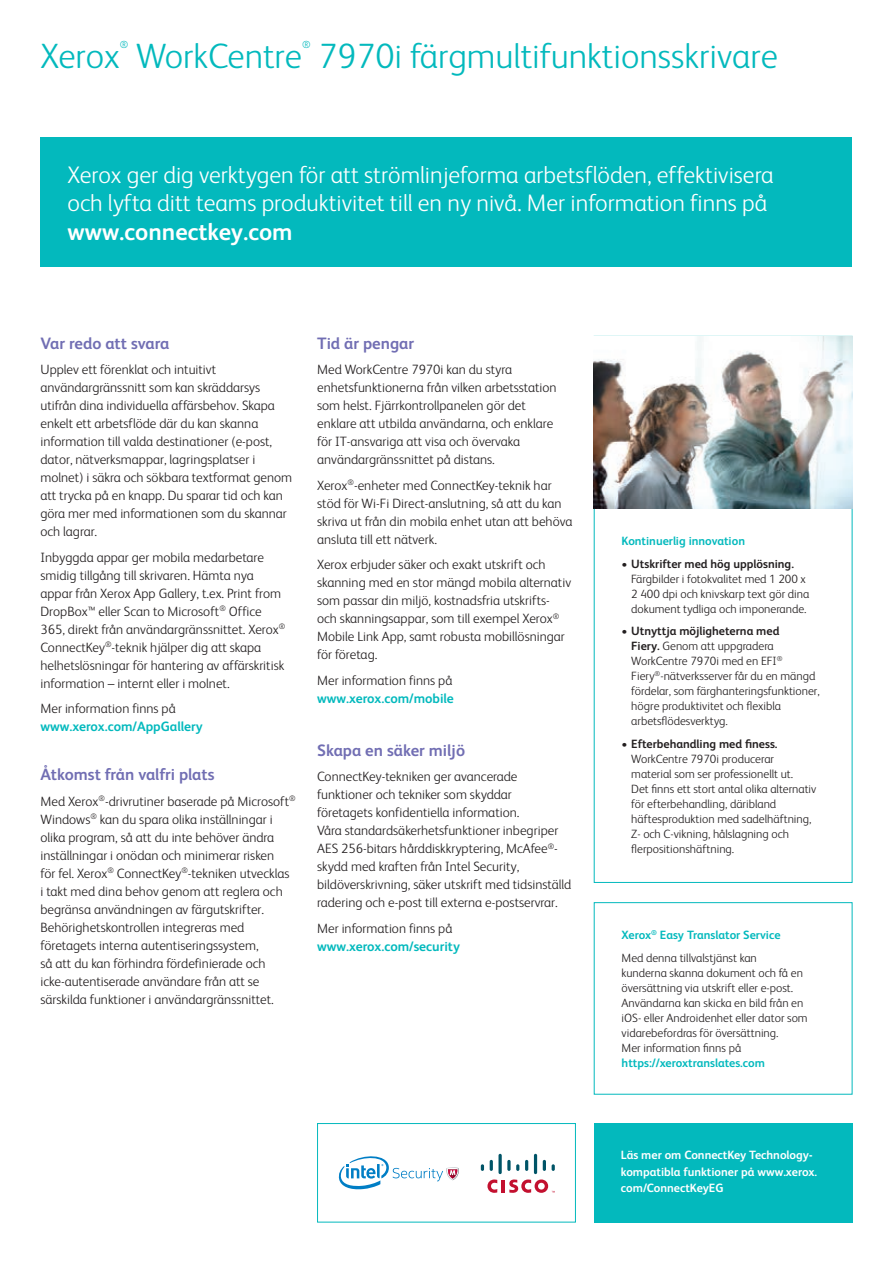
<style>
.page{position:relative;width:893px;height:1263px;background:#fff}
.page>*{position:absolute;margin:0;border:0;box-sizing:border-box;transform-origin:0 0}
.t1{font:300 35.25px "Xerox Sans";color:#03b9bd}
.t2{font:300 24px/28.5px "Xerox Sans";color:#fff}
.t3{font:700 24px "Xerox Sans";color:#fff}
.t4{font:700 16.5px "Xerox Sans";color:#716eb3}
.t5{font:300 13.5px/18px "Xerox Sans";color:#231f20}
.t6{font:700 13.5px "Xerox Sans";color:#03b9bd}
.t7{font:300 12px/15px "Xerox Sans";color:#231f20}
.t8{font:700 12px/22.5px "Xerox Sans";color:#03b9bd}
.t9{font:700 12px/16.5px "Xerox Sans";color:#fff}
.t10{font:300 10.35px "Xerox Sans";color:#03b9bd}
.s1{font-weight:700}
.s2{font-weight:300;color:#231f20}
</style>
<div class="page">
<div style="left:594px;top:1123px;width:258px;height:99px;background:#03b9bd"></div>
<div style="left:40px;top:137px;width:812px;height:130px;background:#03b9bd"></div>
<img style="left:594px;top:336px;width:258px;height:173px">
<svg style="left:481px;top:1164px;width:3px;height:7px"></svg>
<svg style="left:490px;top:1160px;width:3px;height:11px"></svg>
<svg style="left:498px;top:1154px;width:4px;height:20px"></svg>
<svg style="left:507px;top:1160px;width:4px;height:11px"></svg>
<svg style="left:516px;top:1164px;width:3px;height:7px"></svg>
<svg style="left:525px;top:1160px;width:3px;height:11px"></svg>
<hr style="left:534px;top:1154px;width:3px;height:20px;background:#005467;border-radius:2px">
<svg style="left:543px;top:1160px;width:3px;height:11px"></svg>
<svg style="left:552px;top:1164px;width:3px;height:7px"></svg>
<svg style="left:487px;top:1179px;width:68px;height:14px"></svg>
<svg style="left:339px;top:1156px;width:120px;height:33px"></svg>
<div style="left:317px;top:1123px;width:259px;height:99px;border:1px solid #03b9bd"></div>
<h1 class="t1" style="left:40px;top:32px;width:81px">Xerox</h1>
<p class="t10" style="left:120px;top:38px;width:10px">®</p>
<h1 class="t1" style="left:136px;top:32px;width:168px">WorkCentre</h1>
<p class="t10" style="left:302px;top:38px;width:10px">®</p>
<h1 class="t1" style="left:318px;top:32px;width:461px">7970i färgmultifunktionsskrivare</h1>
<h2 class="t2" style="left:68px;top:159px;width:707px">Xerox ger dig verktygen för att strömlinjeforma arbetsflöden, effektivisera och lyfta ditt teams produktivitet till en ny nivå. Mer information finns på</h2>
<h2 class="t3" style="left:68px;top:215px;width:227px">www.connectkey.com</h2>
<p class="t4" style="left:40px;top:332px;width:130px">Var redo att svara</p>
<p class="t5" style="left:40px;top:360px;width:253px">Upplev ett förenklat och intuitivt användargränssnitt som kan skräddarsys utifrån dina individuella affärsbehov. Skapa enkelt ett arbetsflöde där du kan skanna information till valda destinationer (e-post, dator, nätverksmappar, lagringsplatser i molnet) i säkra och sökbara textformat genom att trycka på en knapp. Du sparar tid och kan göra mer med informationen som du skannar och lagrar.</p>
<p class="t5" style="left:40px;top:547px;width:246px">Inbyggda appar ger mobila medarbetare smidig tillgång till skrivaren. Hämta nya appar från Xerox App Gallery, t.ex. Print from DropBox™ eller Scan to Microsoft<sup>®</sup> Office 365, direkt från användargränssnittet. Xerox<sup>® </sup>ConnectKey<sup>®</sup>-teknik hjälper dig att skapa helhetslösningar för hantering av affärskritisk information – internt eller i molnet.</p>
<p class="t5" style="left:41px;top:699px;width:137px">Mer information finns på</p>
<p class="t6" style="left:41px;top:717px;width:164px">www.xerox.com/AppGallery</p>
<p class="t4" style="left:40px;top:763px;width:176px">Åtkomst från valfri plats</p>
<p class="t5" style="left:40px;top:791px;width:257px">Med Xerox<sup>®</sup>-drivrutiner baserade på Microsoft<sup>® </sup>Windows<sup>®</sup> kan du spara olika inställningar i olika program, så att du inte behöver ändra inställningar i onödan och minimerar risken<br>för fel. Xerox<sup>®</sup> ConnectKey<sup>®</sup>-tekniken utvecklas i takt med dina behov genom att reglera och begränsa användningen av färgutskrifter.<br>Behörighetskontrollen integreras med företagets interna autentiseringssystem,<br>så att du kan förhindra fördefinierade och icke-autentiserade användare från att se särskilda funktioner i användargränssnittet.</p>
<p class="t4" style="left:317px;top:332px;width:98px">Tid är pengar</p>
<p class="t5" style="left:317px;top:360px;width:241px">Med WorkCentre 7970i kan du styra enhetsfunktionerna från vilken arbetsstation som helst. Fjärrkontrollpanelen gör det enklare att utbilda användarna, och enklare för IT-ansvariga att visa och övervaka användargränssnittet på distans.</p>
<p class="t5" style="left:317px;top:476px;width:257px">Xerox<sup>®</sup>-enheter med ConnectKey-teknik har stöd för Wi-Fi Direct-anslutning, så att du kan skriva ut från din mobila enhet utan att behöva ansluta till ett nätverk.</p>
<p class="t5" style="left:317px;top:555px;width:256px">Xerox erbjuder säker och exakt utskrift och skanning med en stor mängd mobila alternativ som passar din miljö, kostnadsfria utskrifts&shy;och skanningsappar, som till exempel Xerox<sup>® </sup>Mobile Link App, samt robusta mobillösningar för företag.</p>
<p class="t5" style="left:317px;top:671px;width:137px">Mer information finns på</p>
<p class="t6" style="left:317px;top:689px;width:138px">www.xerox.com/mobile</p>
<p class="t4" style="left:317px;top:739px;width:149px">Skapa en säker miljö</p>
<p class="t5" style="left:317px;top:767px;width:255px">ConnectKey-tekniken ger avancerade funktioner och tekniker som skyddar<br>företagets konfidentiella information.<br>Våra standardsäkerhetsfunktioner inbegriper AES 256-bitars hårddiskkryptering, McAfee<sup>®</sup>- skydd med kraften från Intel Security, bildöverskrivning, säker utskrift med tidsinställd radering och e-post till externa e-postservrar.</p>
<p class="t5" style="left:317px;top:918px;width:137px">Mer information finns på</p>
<p class="t6" style="left:317px;top:937px;width:144px">www.xerox.com/security</p>
<p class="t8" style="left:622px;top:529px;width:125px">Kontinuerlig innovation</p>
<p class="t7" style="left:631px;top:555px;width:179px;text-indent:-10px">• <span class="s1">Utskrifter med hög upplösning.<br></span>Färgbilder i fotokvalitet med 1 200 x 2 400 dpi och knivskarp text gör dina dokument tydliga och imponerande.</p>
<p class="t7" style="left:631px;top:623px;width:190px;text-indent:-10px">• <span class="s1">Utnyttja möjligheterna med<br>Fiery.</span> Genom att uppgradera<br>WorkCentre 7970i med en EFI<sup>®<br></sup>Fiery<sup>®</sup>-nätverksserver får du en mängd fördelar, som färghanteringsfunktioner, högre produktivitet och flexibla arbetsflödesverktyg.</p>
<p class="t7" style="left:631px;top:736px;width:187px;text-indent:-10px">• <span class="s1">Efterbehandling med finess.<br></span>WorkCentre 7970i producerar material som ser professionellt ut.<br>Det finns ett stort antal olika alternativ för efterbehandling, däribland häftesproduktion med sadelhäftning, Z- och C-vikning, hålslagning och flerpositionshäftning.</p>
<p class="t8" style="left:622px;top:923px;width:161px">Xerox<sup>®</sup> Easy Translator Service<br><span class="s2">Med denna tillvalstjänst kan</span></p>
<p class="t7" style="left:622px;top:965px;width:188px">kunderna skanna dokument och få en översättning via utskrift eller e-post.<br>Användarna kan skicka en bild från en iOS- eller Androidenhet eller dator som vidarebefordras för översättning.<br>Mer information finns på</p>
<p class="t8" style="left:622px;top:1051px;width:145px">https://xeroxtranslates.com</p>
<p class="t9" style="left:621px;top:1146px;width:198px">Läs mer om ConnectKey Technology&shy;kompatibla funktioner på www.xerox. com/ConnectKeyEG</p>
</div>
